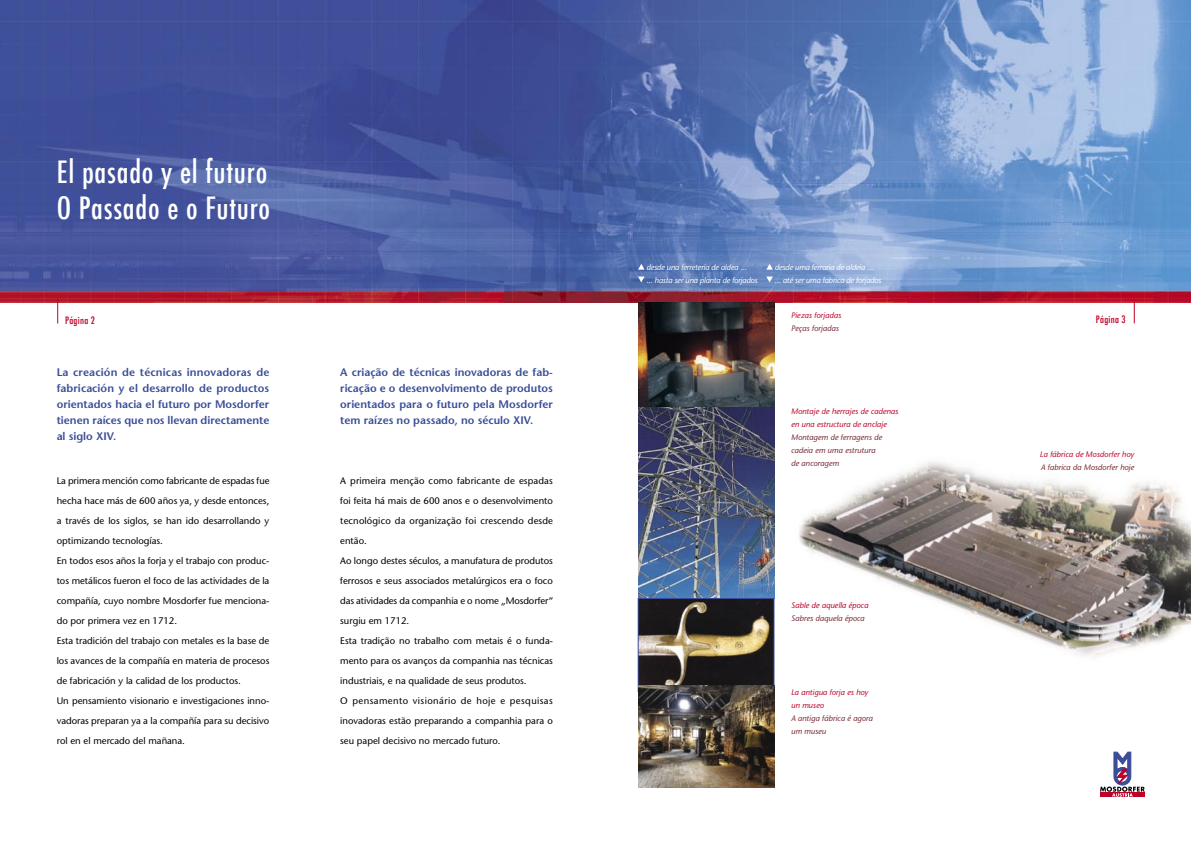
<style>
.page{position:relative;width:1191px;height:842px;background:#fff}
.page>*{position:absolute;margin:0;border:0;box-sizing:border-box;transform-origin:0 0}
.t1{font:500 condensed 30px/36px "Futura";letter-spacing:.025em;color:#fff}
.t2{font:600 11px/16px "Stone Sans";color:#3a4d98;text-align:justify}
.t3{font:500 condensed 10px "Futura";letter-spacing:.025em;color:#be0027}
.t4{font:9.5px/20px "Stone Sans";color:#000}
.t5{font:italic 8px/13px "Stone Sans";color:#772731}
.t6{font:italic 8px/13px "Stone Sans";color:#be0027}
.t7{font:italic 8px/13px "Stone Sans";letter-spacing:-.025em;color:#fff}
</style>
<div class="page">
<img style="left:799px;top:461px;width:392px;height:197px">
<img style="left:0;top:0;width:1191px;height:303px">
<svg style="left:1134px;top:298px;width:1px;height:25px"></svg>
<svg style="left:1100px;top:751px;width:45px;height:46px"></svg>
<svg style="left:57px;top:298px;width:1px;height:25px"></svg>
<img style="left:638px;top:406px;width:136px;height:279px">
<img style="left:638px;top:302px;width:136px;height:104px">
<div style="left:638px;top:598px;width:136px;height:94px;border:1px solid #3a4d98"></div>
<img style="left:638px;top:685px;width:136px;height:102px">
<svg style="left:638px;top:264px;width:6px;height:6px"></svg>
<svg style="left:638px;top:276px;width:6px;height:6px"></svg>
<svg style="left:766px;top:264px;width:7px;height:6px"></svg>
<svg style="left:766px;top:276px;width:7px;height:6px"></svg>
<h1 class="t1" style="left:57px;top:154px;width:215px">El pasado y el futuro<br>O Passado e o Futuro</h1>
<p class="t3" style="left:65px;top:313px;width:31px">Página 2</p>
<p class="t2" style="left:57px;top:364px;width:214px">La creación de técnicas innovadoras de fabricación y el desarrollo de productos orientados hacia el futuro por Mosdorfer tienen raíces que nos llevan directamente al siglo XIV.</p>
<p class="t4" style="left:57px;top:470px;width:214px">La primera mención como fabricante de espadas fue hecha hace más de 600 años ya, y desde entonces, a través de los siglos, se han ido desarrollando y optimizando tecnologías.<br>En todos esos años la forja y el trabajo con produc&shy;tos metálicos fueron el foco de las actividades de la compañía, cuyo nombre Mosdorfer fue menciona&shy;do por primera vez en 1712.<br>Esta tradición del trabajo con metales es la base de los avances de la compañía en materia de procesos de fabricación y la calidad de los productos.<br>Un pensamiento visionario e investigaciones inno&shy;vadoras preparan ya a la compañía para su decisivo rol en el mercado del mañana.</p>
<p class="t2" style="left:340px;top:364px;width:214px">A criação de técnicas inovadoras de fab&shy;ricação e o desenvolvimento de produtos orientados para o futuro pela Mosdorfer tem raízes no passado, no século XIV.</p>
<p class="t4" style="left:340px;top:470px;width:214px">A primeira menção como fabricante de espadas foi feita há mais de 600 anos e o desenvolvimento tecnológico da organização foi crescendo desde então.<br>Ao longo destes séculos, a manufatura de produtos ferrosos e seus associados metalúrgicos era o foco das atividades da companhia e o nome „Mosdorfer“ surgiu em 1712.<br>Esta tradição no trabalho com metais é o funda&shy;mento para os avanços da companhia nas técnicas industriais, e na qualidade de seus produtos.<br>O pensamento visionário de hoje e pesquisas inovadoras estão preparando a companhia para o seu papel decisivo no mercado futuro.</p>
<p class="t7" style="left:646px;top:260px;width:113px">desde una ferreteria de aldea ...<br>... hasta ser una planta de forjados</p>
<p class="t7" style="left:774px;top:260px;width:108px">desde uma ferraria de aldeia ... ... até ser uma fabrica de forjados</p>
<p class="t6" style="left:791px;top:308px;width:52px">Piezas forjadas</p>
<p class="t5" style="left:791px;top:321px;width:49px">Peças forjadas</p>
<p class="t6" style="left:791px;top:405px;width:109px">Montaje de herrajes de cadenas en una estructura de anclaje</p>
<p class="t5" style="left:791px;top:431px;width:92px">Montagem de ferragens de cadeia em uma estrutura de ancoragem</p>
<p class="t6" style="left:791px;top:599px;width:79px">Sable de aquella época</p>
<p class="t5" style="left:791px;top:612px;width:75px">Sabres daquela época</p>
<p class="t6" style="left:791px;top:686px;width:79px">La antigua forja es hoy un museo</p>
<p class="t5" style="left:791px;top:712px;width:83px">A antiga fábrica é agora um museu</p>
<p class="t3" style="left:1096px;top:313px;width:31px">Página 3</p>
<p class="t6" style="left:1040px;top:448px;width:96px">La fábrica de Mosdorfer hoy</p>
<p class="t5" style="left:1040px;top:461px;width:95px">A fabrica da Mosdorfer hoje</p>
</div>
